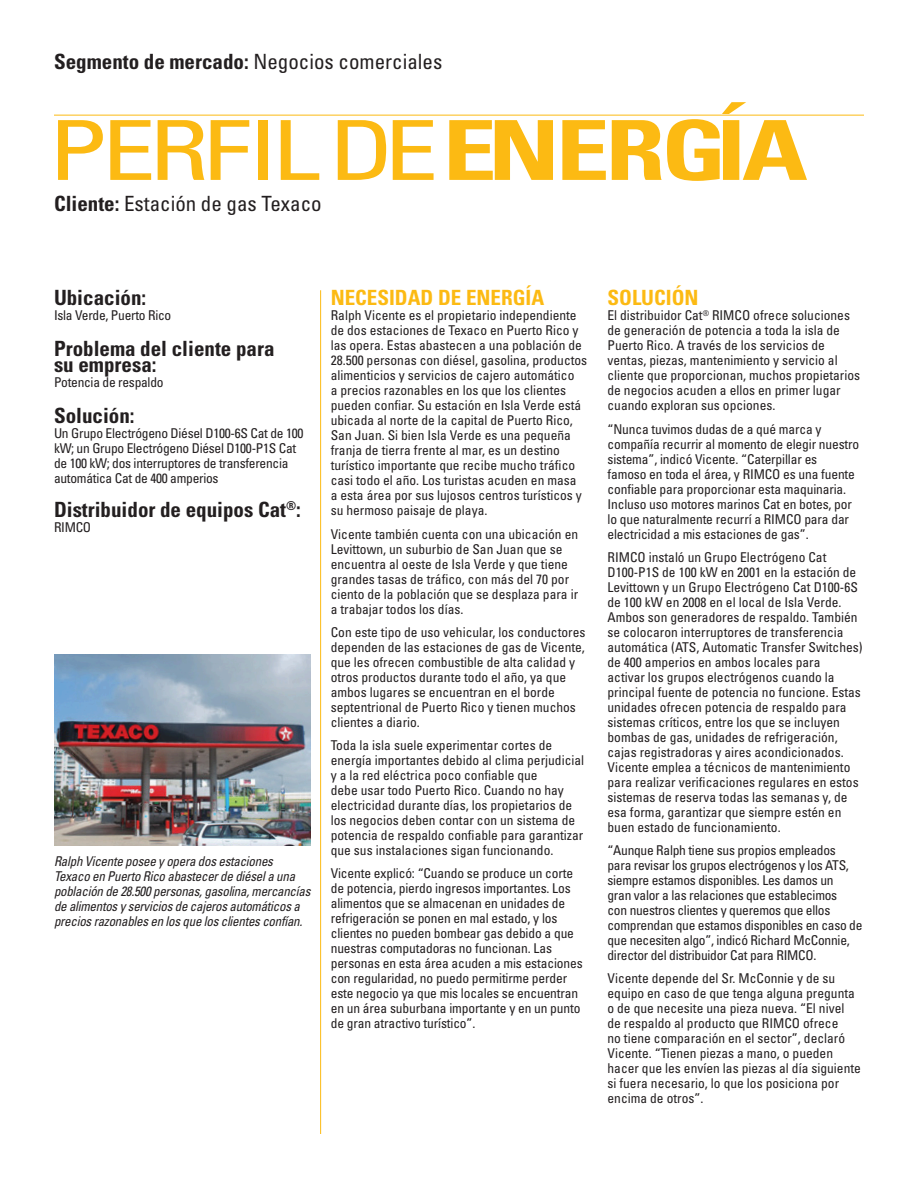
<style>
.page{position:relative;width:918px;height:1188px;background:#fff}
.page>*{position:absolute;margin:0;border:0;box-sizing:border-box;transform-origin:0 0}
.t1{font:condensed 82.8px "Univers LT Std";letter-spacing:-.06em;color:#fcba13;scale:1.3 1}
.Subhead{font:700 condensed 21px/16.5px "Univers LT Std";color:#231f20}
.Subhead-2{font:condensed 21px "Univers LT Std";color:#231f20}
.Subhead-3{font:700 condensed 21px "Univers LT Std";color:#fcba13}
.Body_Copy{font:condensed 13.5px/15px "Univers LT Std";color:#231f20}
.Body_Copy-2{font:condensed 13.5px/15px "Univers LT Std";letter-spacing:-.02em;color:#231f20}
.Body_Copy-3{font:italic condensed 13.5px/15px "Univers LT Std";letter-spacing:-.02em;color:#231f20;scale:.96 1}
.s1{font-weight:700}
</style>
<div class="page">
<img style="left:54px;top:654px;width:256px;height:192px">
<hr style="left:320px;top:290px;width:1px;height:844px;background:#fcba13">
<hr style="left:54px;top:115px;width:810px;height:1px;background:#fcba13">
<p class="Subhead-2" style="left:54px;top:48px;width:390px"><span class="s1">Segmento de mercado:</span> Negocios comerciales</p>
<p class="t1" style="left:48px;top:98px;width:586px">PERFILDE <span class="s1">ENERGÍA</span></p>
<p class="Subhead-2" style="left:54px;top:190px;width:269px"><span class="s1">Cliente:</span> Estación de gas Texaco</p>
<p class="Subhead" style="left:54px;top:290px;width:94px">Ubicación:</p>
<p class="Body_Copy-2" style="left:54px;top:308px;width:119px">Isla Verde, Puerto Rico</p>
<p class="Subhead" style="left:54px;top:340px;width:222px">Problema del cliente para su empresa:</p>
<p class="Body_Copy-2" style="left:54px;top:375px;width:111px">Potencia de respaldo</p>
<p class="Subhead" style="left:54px;top:407px;width:82px">Solución:</p>
<p class="Body_Copy-2" style="left:54px;top:425px;width:251px">Un Grupo Electrógeno Diésel D100-6S Cat de 100 kW; un Grupo Electrógeno Diésel D100-P1S Cat de 100 kW; dos interruptores de transferencia automática Cat de 400 amperios</p>
<p class="Subhead" style="left:54px;top:501px;width:248px">Distribuidor de equipos Cat<sup>®</sup>:</p>
<p class="Body_Copy" style="left:54px;top:519px;width:39px">RIMCO</p>
<p class="Body_Copy-3" style="left:54px;top:854px;width:269px">Ralph Vicente posee y opera dos estaciones Texaco en Puerto Rico abastecer de diésel a una población de 28.500 personas, gasolina, mercancías de alimentos y servicios de cajeros automáticos a precios razonables en los que los clientes confían.</p>
<p class="Subhead-3" style="left:331px;top:285px;width:215px">NECESIDAD DE ENERGÍA</p>
<p class="Body_Copy" style="left:331px;top:308px;width:258px">Ralph Vicente es el propietario independiente de dos estaciones de Texaco en Puerto Rico y las opera. Estas abastecen a una población de 28.500 personas con diésel, gasolina, productos alimenticios y servicios de cajero automático<br>a precios razonables en los que los clientes pueden confiar. Su estación en Isla Verde está ubicada al norte de la capital de Puerto Rico, San Juan. Si bien Isla Verde es una pequeña franja de tierra frente al mar, es un destino turístico importante que recibe mucho tráfico casi todo el año. Los turistas acuden en masa<br>a esta área por sus lujosos centros turísticos y su hermoso paisaje de playa.</p>
<p class="Body_Copy" style="left:331px;top:526px;width:249px">Vicente también cuenta con una ubicación en Levittown, un suburbio de San Juan que se encuentra al oeste de Isla Verde y que tiene grandes tasas de tráfico, con más del 70 por ciento de la población que se desplaza para ir a trabajar todos los días.</p>
<p class="Body_Copy" style="left:331px;top:624px;width:256px">Con este tipo de uso vehicular, los conductores dependen de las estaciones de gas de Vicente, que les ofrecen combustible de alta calidad y otros productos durante todo el año, ya que ambos lugares se encuentran en el borde septentrional de Puerto Rico y tienen muchos clientes a diario.</p>
<p class="Body_Copy" style="left:331px;top:737px;width:255px">Toda la isla suele experimentar cortes de energía importantes debido al clima perjudicial y a la red eléctrica poco confiable que<br>debe usar todo Puerto Rico. Cuando no hay electricidad durante días, los propietarios de los negocios deben contar con un sistema de potencia de respaldo confiable para garantizar que sus instalaciones sigan funcionando.</p>
<p class="Body_Copy" style="left:331px;top:865px;width:253px">Vicente explicó: “Cuando se produce un corte de potencia, pierdo ingresos importantes. Los alimentos que se almacenan en unidades de refrigeración se ponen en mal estado, y los clientes no pueden bombear gas debido a que nuestras computadoras no funcionan. Las personas en esta área acuden a mis estaciones con regularidad, no puedo permitirme perder este negocio ya que mis locales se encuentran en un área suburbana importante y en un punto de gran atractivo turístico”.</p>
<p class="Subhead-3" style="left:608px;top:285px;width:93px">SOLUCIÓN</p>
<p class="Body_Copy" style="left:608px;top:308px;width:254px">El distribuidor Cat<sup>®</sup> RIMCO ofrece soluciones de generación de potencia a toda la isla de Puerto Rico. A través de los servicios de ventas, piezas, mantenimiento y servicio al cliente que proporcionan, muchos propietarios de negocios acuden a ellos en primer lugar cuando exploran sus opciones.</p>
<p class="Body_Copy" style="left:608px;top:421px;width:253px">“Nunca tuvimos dudas de a qué marca y compañía recurrir al momento de elegir nuestro sistema”, indicó Vicente. “Caterpillar es famoso en toda el área, y RIMCO es una fuente confiable para proporcionar esta maquinaria.<br>Incluso uso motores marinos Cat en botes, por lo que naturalmente recurrí a RIMCO para dar electricidad a mis estaciones de gas”.</p>
<p class="Body_Copy" style="left:608px;top:549px;width:257px">RIMCO instaló un Grupo Electrógeno Cat D100-P1S de 100 kW en 2001 en la estación de Levittown y un Grupo Electrógeno Cat D100-6S de 100 kW en 2008 en el local de Isla Verde.<br>Ambos son generadores de respaldo. También se colocaron interruptores de transferencia automática (ATS, Automatic Transfer Switches) de 400 amperios en ambos locales para<br>activar los grupos electrógenos cuando la principal fuente de potencia no funcione. Estas unidades ofrecen potencia de respaldo para sistemas críticos, entre los que se incluyen bombas de gas, unidades de refrigeración, cajas registradoras y aires acondicionados.<br>Vicente emplea a técnicos de mantenimiento para realizar verificaciones regulares en estos sistemas de reserva todas las semanas y, de esa forma, garantizar que siempre estén en buen estado de funcionamiento.</p>
<p class="Body_Copy-2" style="left:608px;top:842px;width:257px">“Aunque Ralph tiene sus propios empleados para revisar los grupos electrógenos y los ATS, siempre estamos disponibles. Les damos un<br>gran valor a las relaciones que establecimos<br>con nuestros clientes y queremos que ellos comprendan que estamos disponibles en caso de que necesiten algo”, indicó Richard McConnie, director del distribuidor Cat para RIMCO.</p>
<p class="Body_Copy" style="left:608px;top:970px;width:255px">Vicente depende del Sr. McConnie y de su equipo en caso de que tenga alguna pregunta o de que necesite una pieza nueva. “El nivel de respaldo al producto que RIMCO ofrece<br>no tiene comparación en el sector”, declaró Vicente. “Tienen piezas a mano, o pueden hacer que les envíen las piezas al día siguiente si fuera necesario, lo que los posiciona por encima de otros”.</p>
</div>
